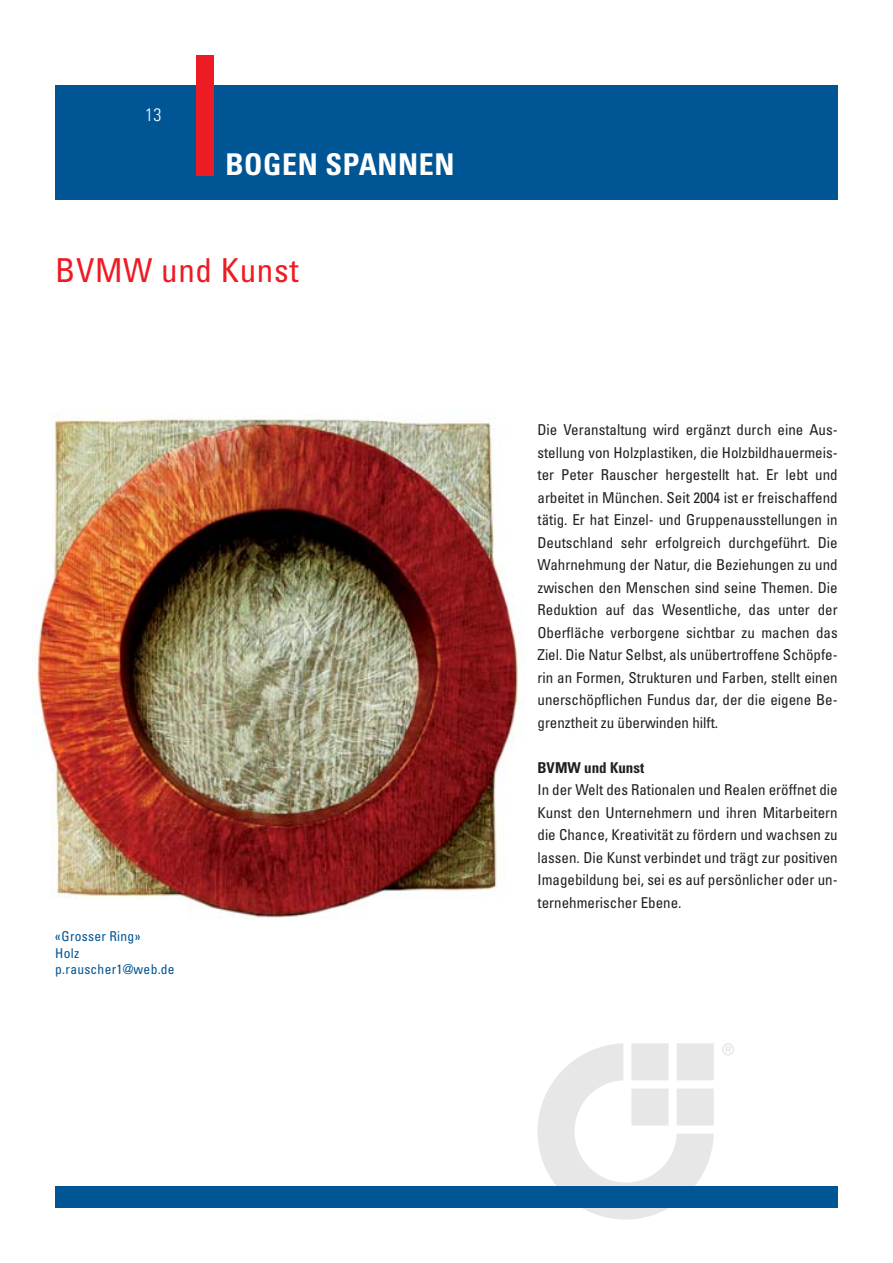
<style>
.page{position:relative;width:893px;height:1263px;background:#fff}
.page>*{position:absolute;margin:0;border:0;box-sizing:border-box;transform-origin:0 0}
.t1{font:condensed 33px "Univers";letter-spacing:.02em;color:#ed1c24}
.t2{font:700 condensed 30px "Univers";letter-spacing:.02em;color:#fff}
.t3{font:300 condensed 18px "Univers";color:#fff}
.t4{font:condensed 15px/22.5px "Univers";color:#231f20;text-align:justify}
.t5{font:700 condensed 15px "Univers";color:#231f20}
.t6{font:condensed 13.5px/16.5px "Univers";letter-spacing:.02em;color:#005595}
</style>
<div class="page">
<div style="left:55px;top:85px;width:783px;height:115px;background:#005595"></div>
<div style="left:197px;top:55px;width:17px;height:121px;background:#ed1c24"></div>
<svg style="left:722px;top:1043px;width:12px;height:12px"></svg>
<svg style="left:537px;top:1043px;width:177px;height:176px"></svg>
<div style="left:55px;top:1186px;width:783px;height:22px;background:#005595"></div>
<img style="left:33px;top:415px;width:486px;height:503px">
<p class="t3" style="left:145px;top:108px;width:18px">13</p>
<h2 class="t2" style="left:225px;top:154px;width:231px">BOGEN SPANNEN</h2>
<h1 class="t1" style="left:55px;top:258px;width:245px">BVMW und Kunst</h1>
<p class="t6" style="left:55px;top:929px;width:121px">«Grosser Ring»<br>Holz p.rauscher1@web.de</p>
<p class="t4" style="left:537px;top:420px;width:302px">Die Veranstaltung wird ergänzt durch eine Aus&shy;stellung von Holzplastiken, die Holzbildhauermeis&shy;ter Peter Rauscher hergestellt hat. Er lebt und arbeitet in München. Seit 2004 ist er freischaffend tätig. Er hat Einzel- und Gruppenausstellungen in Deutschland sehr erfolgreich durchgeführt. Die Wahrnehmung der Natur, die Beziehungen zu und zwischen den Menschen sind seine Themen. Die Reduktion auf das Wesentliche, das unter der Oberfläche verborgene sichtbar zu machen das Ziel. Die Natur Selbst, als unübertroffene Schöpfe&shy;rin an Formen, Strukturen und Farben, stellt einen unerschöpflichen Fundus dar, der die eigene Be&shy;grenztheit zu überwinden hilft.</p>
<p class="t5" style="left:537px;top:762px;width:108px">BVMW und Kunst</p>
<p class="t4" style="left:537px;top:780px;width:302px">In der Welt des Rationalen und Realen eröffnet die Kunst den Unternehmern und ihren Mitarbeitern die Chance, Kreativität zu fördern und wachsen zu lassen. Die Kunst verbindet und trägt zur positiven Imagebildung bei, sei es auf persönlicher oder un&shy;ternehmerischer Ebene.</p>
</div>
